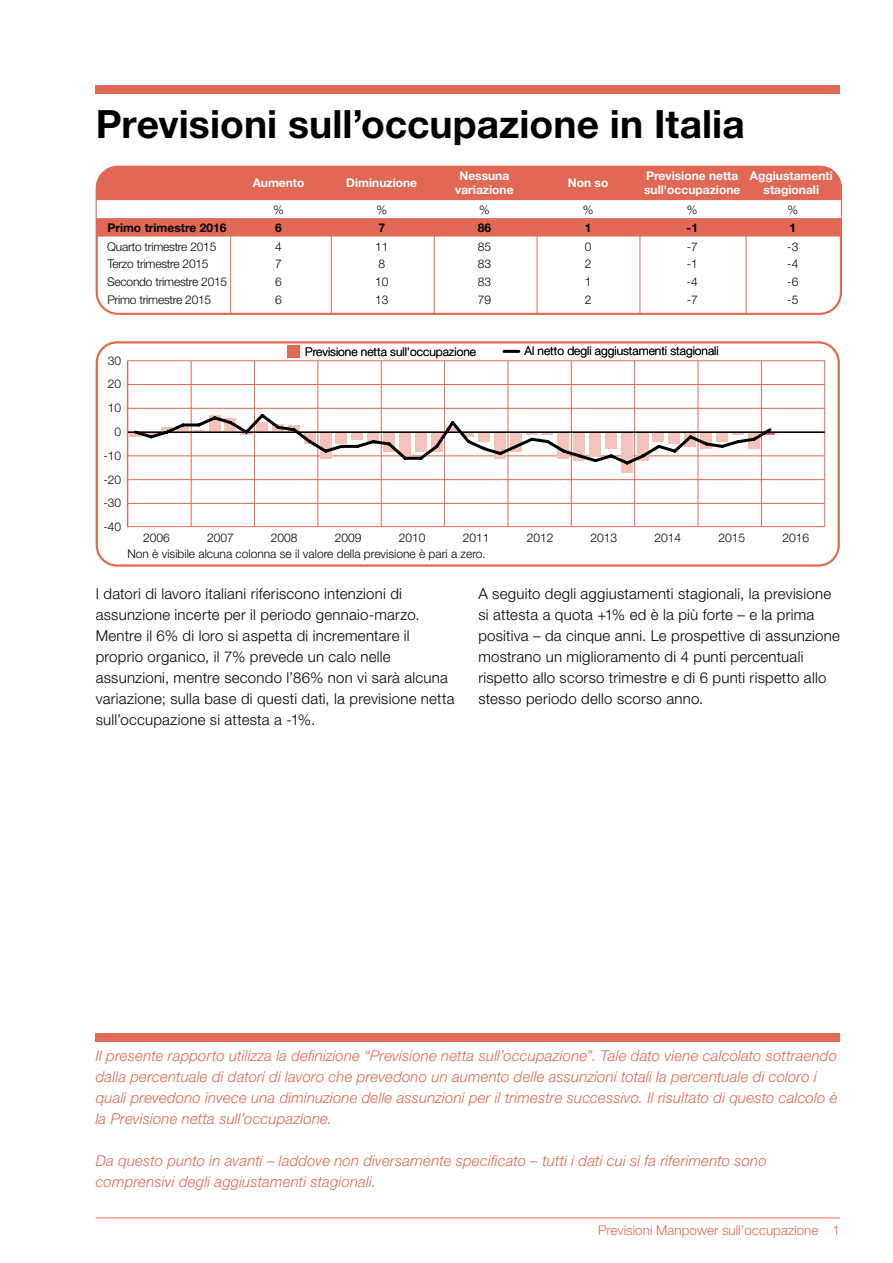
<style>
.page{position:relative;width:893px;height:1263px;background:#fff}
.page>*{position:absolute;margin:0;border:0;box-sizing:border-box;transform-origin:0 0}
.t1{font:700 39px "Helvetica Neue LT Std";color:#000}
.t2{font:300 15px/21px "Helvetica Neue LT Std";letter-spacing:.015em;color:#000}
.t3{font:italic 300 15px/21px "Helvetica Neue LT Std";letter-spacing:.01em;color:#e26856}
.t4{font:300 13.5px "Helvetica Neue LT Std";color:#e26856}
.t5{font:300 12px/23.7px "Helvetica Neue LT Std";color:#000;text-align:right}
.t6{font:700 12px/14.4px "Helvetica Neue LT Std";color:#fff;text-align:center}
.t7{font:300 12px "Helvetica Neue LT Std";letter-spacing:-.02em;color:#000}
.t8{font:700 12px "Helvetica Neue LT Std";color:#000}
</style>
<div class="page">
<hr style="left:96px;top:1217px;width:744px;height:1px;background:#e26856">
<div style="left:97px;top:167px;width:744px;height:143px;background:#e26856;border-radius:21px"></div>
<div style="left:97px;top:237px;width:744px;height:78px;background:#fff"></div>
<hr style="left:746px;top:184px;width:1px;height:130px;background:#e26856">
<hr style="left:640px;top:184px;width:1px;height:130px;background:#e26856">
<hr style="left:537px;top:185px;width:1px;height:129px;background:#e26856">
<hr style="left:434px;top:185px;width:1px;height:129px;background:#e26856">
<hr style="left:331px;top:184px;width:1px;height:130px;background:#e26856">
<hr style="left:230px;top:185px;width:1px;height:129px;background:#e26856">
<div style="left:96px;top:166px;width:746px;height:149px;border:2px solid #e26856;border-radius:21px"></div>
<div style="left:97px;top:200px;width:744px;height:18px;background:#fff"></div>
<svg style="left:96px;top:341px;width:744px;height:226px"></svg>
<div style="left:96px;top:85px;width:744px;height:9px;background:#e26856"></div>
<div style="left:96px;top:1033px;width:744px;height:9px;background:#e26856"></div>
<h1 class="t1" style="left:96px;top:100px;width:651px">Previsioni sull’occupazione in Italia</h1>
<p class="t6" style="left:253px;top:175px;width:53px">Aumento</p>
<p class="t6" style="left:346px;top:175px;width:72px">Diminuzione</p>
<p class="t6" style="left:455px;top:168px;width:60px">Nessuna variazione</p>
<p class="t6" style="left:568px;top:175px;width:42px">Non so</p>
<p class="t6" style="left:644px;top:168px;width:98px;text-align:left">Previsione netta sull'occupazione</p>
<p class="t6" style="left:750px;top:168px;width:84px">Aggiustamenti stagionali</p>
<p class="t5" style="left:273px;top:197px;width:12px">%</p>
<p class="t5" style="left:376px;top:197px;width:12px">%</p>
<p class="t5" style="left:479px;top:197px;width:12px">%</p>
<p class="t5" style="left:583px;top:197px;width:12px">%</p>
<p class="t5" style="left:687px;top:197px;width:12px">%</p>
<p class="t5" style="left:787px;top:197px;width:12px">%</p>
<p class="t8" style="left:107px;top:220px;width:121px">Primo trimestre 2016</p>
<p class="t8" style="left:275px;top:220px;width:8px">6</p>
<p class="t8" style="left:378px;top:220px;width:8px">7</p>
<p class="t8" style="left:478px;top:220px;width:15px">86</p>
<p class="t8" style="left:585px;top:220px;width:8px">1</p>
<p class="t8" style="left:686px;top:220px;width:13px">-1</p>
<p class="t8" style="left:789px;top:220px;width:8px">1</p>
<p class="t7" style="left:107px;top:240px;width:111px">Quarto trimestre 2015</p>
<p class="t5" style="left:275px;top:235px;width:8px">4</p>
<p class="t5" style="left:375px;top:235px;width:15px">11</p>
<p class="t5" style="left:478px;top:235px;width:15px">85</p>
<p class="t5" style="left:585px;top:235px;width:8px">0</p>
<p class="t5" style="left:687px;top:235px;width:13px">-7</p>
<p class="t5" style="left:787px;top:235px;width:13px">-3</p>
<p class="t7" style="left:107px;top:256px;width:103px">Terzo trimestre 2015</p>
<p class="t5" style="left:275px;top:251px;width:8px">7</p>
<p class="t5" style="left:378px;top:251px;width:8px">8</p>
<p class="t5" style="left:478px;top:251px;width:15px">83</p>
<p class="t5" style="left:585px;top:251px;width:8px">2</p>
<p class="t5" style="left:687px;top:251px;width:13px">-1</p>
<p class="t5" style="left:787px;top:251px;width:13px">-4</p>
<p class="t7" style="left:107px;top:274px;width:121px">Secondo trimestre 2015</p>
<p class="t5" style="left:275px;top:269px;width:8px">6</p>
<p class="t5" style="left:375px;top:269px;width:15px">10</p>
<p class="t5" style="left:478px;top:269px;width:15px">83</p>
<p class="t5" style="left:585px;top:269px;width:8px">1</p>
<p class="t5" style="left:687px;top:269px;width:13px">-4</p>
<p class="t5" style="left:787px;top:269px;width:13px">-6</p>
<p class="t7" style="left:107px;top:292px;width:105px">Primo trimestre 2015</p>
<p class="t5" style="left:275px;top:287px;width:8px">6</p>
<p class="t5" style="left:375px;top:287px;width:15px">13</p>
<p class="t5" style="left:478px;top:287px;width:15px">79</p>
<p class="t5" style="left:585px;top:287px;width:8px">2</p>
<p class="t5" style="left:687px;top:287px;width:13px">-7</p>
<p class="t5" style="left:787px;top:287px;width:13px">-5</p>
<p class="t5" style="left:103px;top:348px;width:19px">30<br>20<br>10<br>0 -10 -20 -30 -40</p>
<p class="t5" style="left:305px;top:339px;width:172px">Previsione netta sull'occupazione</p>
<p class="t5" style="left:524px;top:339px;width:196px">Al netto degli aggiustamenti stagionali</p>
<p class="t5" style="left:143px;top:526px;width:28px">2006</p>
<p class="t5" style="left:207px;top:526px;width:28px">2007</p>
<p class="t5" style="left:271px;top:526px;width:28px">2008</p>
<p class="t5" style="left:335px;top:526px;width:28px">2009</p>
<p class="t5" style="left:399px;top:526px;width:28px">2010</p>
<p class="t5" style="left:463px;top:526px;width:28px">2011</p>
<p class="t5" style="left:527px;top:526px;width:28px">2012</p>
<p class="t5" style="left:591px;top:526px;width:28px">2013</p>
<p class="t5" style="left:654px;top:526px;width:28px">2014</p>
<p class="t5" style="left:718px;top:526px;width:28px">2015</p>
<p class="t5" style="left:782px;top:526px;width:28px">2016</p>
<p class="t5" style="left:127px;top:542px;width:360px">Non è visibile alcuna colonna se il valore della previsione è pari a zero.</p>
<p class="t2" style="left:96px;top:583px;width:360px">I datori di lavoro italiani riferiscono intenzioni di assunzione incerte per il periodo gennaio-marzo.<br>Mentre il 6% di loro si aspetta di incrementare il proprio organico, il 7% prevede un calo nelle assunzioni, mentre secondo l’86% non vi sarà alcuna variazione; sulla base di questi dati, la previsione netta sull’occupazione si attesta a -1%.</p>
<p class="t2" style="left:478px;top:583px;width:363px">A seguito degli aggiustamenti stagionali, la previsione si attesta a quota +1% ed è la più forte – e la prima positiva – da cinque anni. Le prospettive di assunzione mostrano un miglioramento di 4 punti percentuali rispetto allo scorso trimestre e di 6 punti rispetto allo stesso periodo dello scorso anno.</p>
<p class="t3" style="left:96px;top:1045px;width:743px">Il presente rapporto utilizza la definizione “Previsione netta sull’occupazione”. Tale dato viene calcolato sottraendo dalla percentuale di datori di lavoro che prevedono un aumento delle assunzioni totali la percentuale di coloro i quali prevedono invece una diminuzione delle assunzioni per il trimestre successivo. Il risultato di questo calcolo è la Previsione netta sull’occupazione.</p>
<p class="t3" style="left:96px;top:1150px;width:672px">Da questo punto in avanti – laddove non diversamente specificato – tutti i dati cui si fa riferimento sono comprensivi degli aggiustamenti stagionali.</p>
<p class="t4" style="left:598px;top:1222px;width:243px">Previsioni Manpower sull’occupazione 1</p>
</div>
